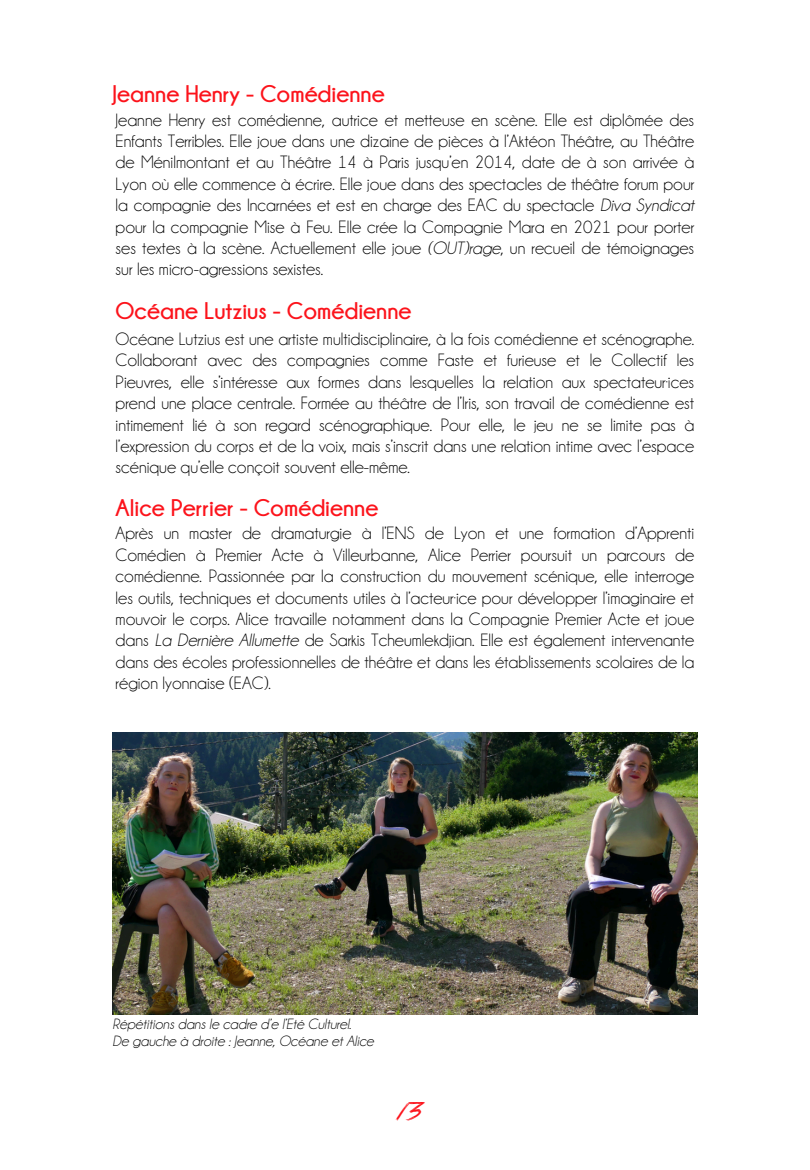
<style>
.page{position:relative;width:810px;height:1170px;background:#fff}
.page>*{position:absolute;margin:0;border:0;box-sizing:border-box;transform-origin:0 0}
.t1{font:700 24px "Champagne Limousines";color:#fc131b}
.t2{font:18px/21.3px "Champagne Limousines";color:#000;text-align:justify}
.t3{font:18px "True Lies";color:#fc131b}
.t4{font:italic 15px "Champagne Limousines";color:#000}
.s1{font-style:italic}
</style>
<div class="page">
<img style="left:112px;top:732px;width:586px;height:282px">
<h2 class="t1" style="left:112px;top:81px;width:274px">Jeanne Henry - Comédienne</h2>
<h1 class="t2" style="left:116px;top:109px;width:580px">Jeanne Henry est comédienne, autrice et metteuse en scène. Elle est diplômée des Enfants Terribles. Elle joue dans une dizaine de pièces à l’Aktéon Théâtre, au Théâtre de Ménilmontant et au Théâtre 14 à Paris jusqu’en 2014, date de à son arrivée à Lyon où elle commence à écrire. Elle joue dans des spectacles de théâtre forum pour la compagnie des Incarnées et est en charge des EAC du spectacle <span class="s1">Diva Syndicat </span>pour la compagnie Mise à Feu. Elle crée la Compagnie Mara en 2021 pour porter ses textes à la scène. Actuellement elle joue <span class="s1">(OUT)rage</span>, un recueil de témoignages sur les micro-agressions sexistes.</h1>
<p class="t1" style="left:116px;top:298px;width:297px">Océane Lutzius - Comédienne</p>
<p class="t2" style="left:116px;top:328px;width:580px">Océane Lutzius est une artiste multidisciplinaire, à la fois comédienne et scénographe.<br>Collaborant avec des compagnies comme Faste et furieuse et le Collectif les Pieuvres, elle s’intéresse aux formes dans lesquelles la relation aux spectateur·ices prend une place centrale. Formée au théâtre de l’Iris, son travail de comédienne est intimement lié à son regard scénographique. Pour elle, le jeu ne se limite pas à l’expression du corps et de la voix, mais s’inscrit dans une relation intime avec l’espace scénique qu’elle conçoit souvent elle-même.</p>
<h2 class="t1" style="left:116px;top:495px;width:264px">Alice Perrier - Comédienne</h2>
<p class="t2" style="left:116px;top:523px;width:580px">Après un master de dramaturgie à l’ENS de Lyon et une formation d’Apprenti Comédien à Premier Acte à Villeurbanne, Alice Perrier poursuit un parcours de comédienne. Passionnée par la construction du mouvement scénique, elle interroge les outils, techniques et documents utiles à l’acteur·ice pour développer l’imaginaire et mouvoir le corps. Alice travaille notamment dans la Compagnie Premier Acte et joue dans <span class="s1">La Dernière Allumette</span> de Sarkis Tcheumlekdjian. Elle est également intervenante dans des écoles professionnelles de théâtre et dans les établissements scolaires de la région lyonnaise (EAC).</p>
<h1 class="t4" style="left:112px;top:1017px;width:240px">Répétitions dans le cadre d’e l’Eté Culturel.</h1>
<h2 class="t4" style="left:112px;top:1034px;width:263px">De gauche à droite : Jeanne, Océane et Alice</h2>
<p class="t3" style="left:399px;top:1102px;width:26px">13</p>
</div>
